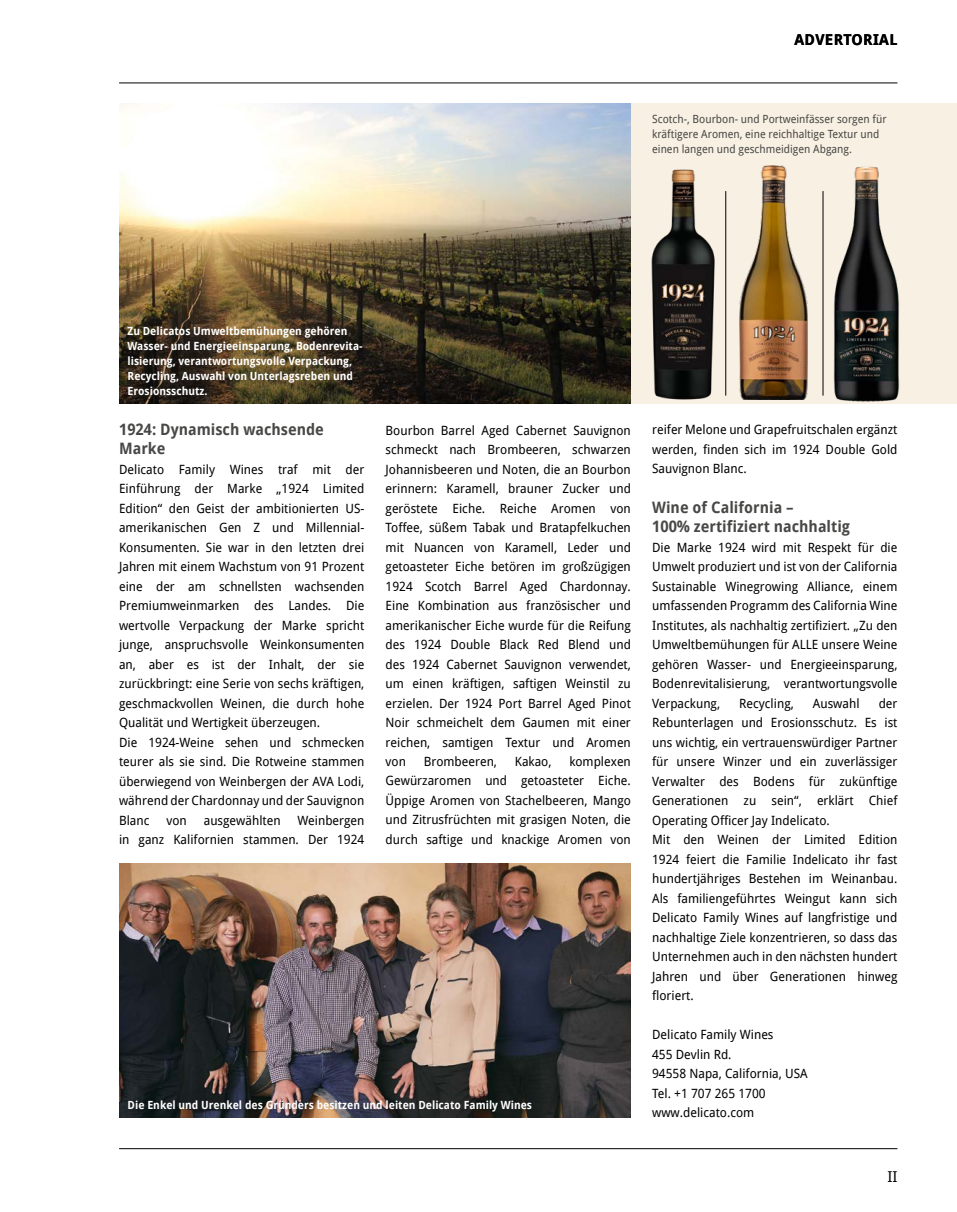
<style>
.page{position:relative;width:957px;height:1212px;background:#fff}
.page>*{position:absolute;margin:0;border:0;box-sizing:border-box;transform-origin:0 0}
.t1{font:700 15.75px/19.5px "Droid Sans Pro";color:#484847;scale:.95 1}
.t2{font:700 15px "Droid Sans Pro";letter-spacing:.025em;color:#000}
.t3{font:15px "Droid Sans Pro";color:#000}
.t4{font:12.75px/19.5px "Droid Sans Pro";color:#000;text-align:justify}
.t5{font:700 11.25px/15px "Droid Sans Pro";color:#fff;scale:.95 1}
.t6{font:11.25px/15px "Droid Sans Pro";color:#484847;scale:.95 1}
</style>
<div class="page">
<hr style="left:119px;top:83px;width:778px;height:1px;background:#000">
<hr style="left:119px;top:1148px;width:778px;height:1px;background:#000">
<div style="left:624px;top:103px;width:333px;height:301px;background:#f8f0e2"></div>
<img style="left:119px;top:864px;width:512px;height:253px">
<img style="left:119px;top:103px;width:512px;height:301px">
<img style="left:651px;top:169px;width:64px;height:231px">
<img style="left:739px;top:166px;width:69px;height:233px">
<img style="left:833px;top:166px;width:66px;height:236px">
<hr style="left:725px;top:191px;width:1px;height:205px;background:#000">
<hr style="left:822px;top:191px;width:1px;height:205px;background:#000">
<p class="t2" style="left:794px;top:29px;width:104px">ADVERTORIAL</p>
<p class="t6" style="left:652px;top:112px;width:248px">Scotch-, Bourbon- und Portweinfässer sorgen für kräftigere Aromen, eine reichhaltige Textur und einen langen und geschmeidigen Abgang.</p>
<p class="t5" style="left:128px;top:324px;width:249px">Zu Delicatos Umweltbemühungen gehören Wasser- und Energieeinsparung, Bodenrevita&shy;lisierung, verantwortungsvolle Verpackung, Recycling, Auswahl von Unterlagsreben und Erosionsschutz.</p>
<p class="t1" style="left:119px;top:419px;width:217px">1924: Dynamisch wachsende<br>Marke</p>
<p class="t4" style="left:119px;top:459px;width:247px;text-align:left">Delicato Family Wines traf mit der Einführung der Marke „1924 Limited Edition“ den Geist der ambitionierten US&shy;amerikanischen Gen Z und Millennial-Konsumenten. Sie war in den letzten drei Jahren mit einem Wachstum von 91 Prozent eine der am schnellsten wachsenden Premiumweinmarken des Landes. Die wertvolle Verpackung der Marke spricht junge, anspruchsvolle Weinkonsumenten an, aber es ist der Inhalt, der sie zurückbringt: eine Serie von sechs kräftigen, geschmackvollen Weinen, die durch hohe Qualität und Wertigkeit überzeugen.<br>Die 1924-Weine sehen und schmecken teurer als sie sind. Die Rotweine stammen überwiegend von Weinbergen der AVA Lodi, während der Chardonnay und der Sauvignon Blanc</p>
<p class="t4" style="left:119px;top:810px;width:247px;text-align:right">Weinbergen<br>in ganz Kalifornien stammen. Der 1924</p>
<p class="t4" style="left:166px;top:810px;width:22px">von</p>
<p class="t4" style="left:204px;top:810px;width:78px">ausgewählten</p>
<p class="t4" style="left:386px;top:420px;width:247px">Bourbon Barrel Aged Cabernet Sauvignon schmeckt nach Brombeeren, schwarzen Johannisbeeren und Noten, die an Bourbon erinnern: Karamell, brauner Zucker und geröstete Eiche. Reiche Aromen von Toffee, süßem Tabak und Bratapfelkuchen mit Nuancen von Karamell, Leder und getoasteter Eiche betören im großzügigen 1924 Scotch Barrel Aged Chardonnay.<br>Eine Kombination aus französischer und amerikanischer Eiche wurde für die Reifung des 1924 Double Black Red Blend und des 1924 Cabernet Sauvignon verwendet, um einen kräftigen, saftigen Weinstil zu erzielen. Der 1924 Port Barrel Aged Pinot Noir schmeichelt dem Gaumen mit einer reichen, samtigen Textur und Aromen von</p>
<p class="t4" style="left:386px;top:751px;width:247px;text-indent:184px">komplexen Gewürzaromen und getoasteter Eiche.<br>Üppige Aromen von Stachelbeeren, Mango und Zitrusfrüchten mit grasigen Noten, die durch saftige und knackige Aromen von</p>
<p class="t4" style="left:424px;top:751px;width:75px">Brombeeren,</p>
<p class="t4" style="left:515px;top:751px;width:38px">Kakao,</p>
<p class="t5" style="left:128px;top:1097px;width:427px">Die Enkel und Urenkel des Gründers besitzen und leiten Delicato Family Wines</p>
<p class="t4" style="left:652px;top:420px;width:247px">reifer Melone und Grapefruitschalen ergänzt werden, finden sich im 1924 Double Gold Sauvignon Blanc.</p>
<p class="t1" style="left:652px;top:497px;width:210px">Wine of California –<br>100% zertifiziert nachhaltig</p>
<p class="t4" style="left:652px;top:537px;width:247px">Die Marke 1924 wird mit Respekt für die Umwelt produziert und ist von der California Sustainable Winegrowing Alliance, einem umfassenden Programm des California Wine Institutes, als nachhaltig zertifiziert. „Zu den Umweltbemühungen für ALLE unsere Weine gehören Wasser- und Energieeinsparung, Bodenrevitalisierung, verantwortungsvolle Verpackung,</p>
<p class="t4" style="left:652px;top:693px;width:247px;text-align:left;text-indent:226px">der Rebunterlagen und Erosionsschutz. Es ist uns wichtig, ein vertrauenswürdiger Partner für unsere Winzer und ein zuverlässiger Verwalter des Bodens für zukünftige Generationen zu sein“, erklärt Chief Operating Officer Jay Indelicato.<br>Mit den Weinen der Limited Edition 1924 feiert die Familie Indelicato ihr fast hundertjähriges Bestehen im Weinanbau.<br>Als familiengeführtes Weingut kann sich Delicato Family Wines auf langfristige und nachhaltige Ziele konzentrieren, so dass das Unternehmen auch in den nächsten hundert Jahren und über Generationen hinweg floriert.</p>
<p class="t4" style="left:652px;top:1024px;width:157px;text-align:left">Delicato Family Wines<br>455 Devlin Rd.<br>94558 Napa, California, USA<br>Tel. +1 707 265 1700 www.delicato.com</p>
<p class="t4" style="left:739px;top:693px;width:56px">Recycling,</p>
<p class="t4" style="left:813px;top:693px;width:48px">Auswahl</p>
<p class="t3" style="left:887px;top:1166px;width:12px">II</p>
</div>
